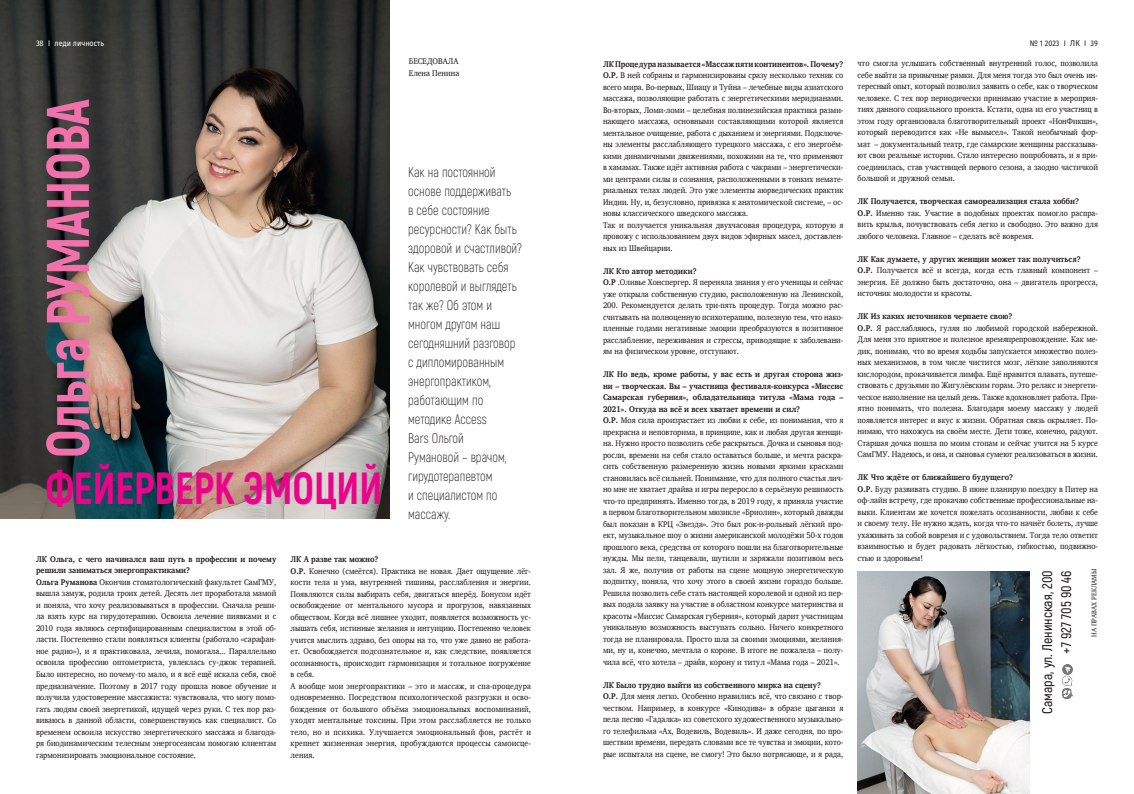
<style>
.page{position:relative;width:1134px;height:794px;background:#fff}
.page>*{position:absolute;margin:0;border:0;box-sizing:border-box;transform-origin:0 0}
.t1{font:800 60px "Akrobat";color:#f171ab;scale:.9 1}
.t2{font:800 45px "Akrobat";color:#ed028c;scale:.9 1}
.t3{font:300 14px/19px "Akrobat";color:#231f20;scale:.9 1}
.t4{font:600 14px/19px "Akrobat";color:#231f20;text-align:right}
.t5{font:8.5px/11.5px "Charis SIL";color:#231f20;scale:.9 1}
.t6{font:700 8.5px "Charis SIL";color:#231f20;scale:.9 1}
.t7{font:8px "Fira Sans";color:#fff;scale:.9 1}
.t8{font:8px "Fira Sans";color:#231f20;scale:.9 1}
.t9{font:7px "Charis SIL";color:#231f20;scale:.9 1}
.s1{font-size:8.5px}
.s2{font-weight:700}
</style>
<div class="page">
<img style="left:0;top:0;width:390px;height:518px">
<img style="left:857px;top:572px;width:173px;height:222px">
<svg style="left:1062px;top:664px;width:12px;height:35px"></svg>
<p class="t7" style="left:36px;top:38px;width:77px">38 I леди личность</p>
<p class="t8" style="left:1030px;top:38px;width:77px">№ 1 2023 I <span class="s1">ЛК</span> I 39</p>
<p class="t5" style="left:409px;top:56px;width:57px">Беседовала<br>Елена Пенина</p>
<p class="t5" style="left:857px;top:57px;width:269px;text-align:justify">что смогла услышать собственный внутренний голос, позволила себе выйти за привычные рамки. Для меня тогда это был очень ин&shy;тересный опыт, который позволил заявить о себе, как о творческом человеке. С тех пор периодически принимаю участие в мероприя&shy;тиях данного социального проекта. Кстати, одна из его участниц в этом году организовала благотворительный проект «НонФикшн», который переводится как «Не вымысел». Такой необычный фор&shy;мат – документальный театр, где самарские женщины рассказыва&shy;ют свои реальные истории. Стало интересно попробовать, и я при&shy;соединилась, став участницей первого сезона, а заодно частичкой большой и дружной семьи.</p>
<p class="t5" style="left:857px;top:195px;width:269px"><span class="s2">ЛК Получается, творческая самореализация стала хобби?<br>О.Р.</span> Именно так. Участие в подобных проектах помогло распра&shy;вить крылья, почувствовать себя легко и свободно. Это важно для любого человека. Главное – сделать всё вовремя.</p>
<p class="t5" style="left:857px;top:253px;width:269px"><span class="s2">ЛК Как думаете, у других женщин может так получиться?<br>О.Р.</span> Получается всё и всегда, когда есть главный компонент – энергия. Её должно быть достаточно, она – двигатель прогресса, источник молодости и красоты.</p>
<p class="t5" style="left:857px;top:310px;width:269px"><span class="s2">ЛК Из каких источников черпаете свою?<br>О.Р.</span> Я расслабляюсь, гуляя по любимой городской набережной.<br>Для меня это приятное и полезное времяпрепровождение. Как ме&shy;дик, понимаю, что во время ходьбы запускается множество полез&shy;ных механизмов, в том числе чистится мозг, лёгкие заполняются кислородом, прокачивается лимфа. Ещё нравится плавать, путеше&shy;ствовать с друзьями по Жигулёвским горам. Это релакс и энергети&shy;ческое наполнение на целый день. Также вдохновляет работа. При&shy;ятно понимать, что полезна. Благодаря моему массажу у людей появляется интерес и вкус к жизни. Обратная связь окрыляет. По&shy;нимаю, что нахожусь на своём месте. Дети тоже, конечно, радуют.<br>Старшая дочка пошла по моим стопам и сейчас учится на 5 курсе СамГМУ. Надеюсь, и она, и сыновья сумеют реализоваться в жизни.</p>
<p class="t5" style="left:857px;top:471px;width:269px"><span class="s2">ЛК Что ждёте от ближайшего будущего?<br>О.Р.</span> Буду развивать студию. В июне планирую поездку в Питер на оф-лайн встречу, где прокачаю собственные профессиональные на&shy;выки. Клиентам же хочется пожелать осознанности, любви к себе и своему телу. Не нужно ждать, когда что-то начнёт болеть, лучше ухаживать за собой вовремя и с удовольствием. Тогда тело ответит взаимностью и будет радовать лёгкостью, гибкостью, подвижно-</p>
<p class="t5" style="left:603px;top:58px;width:269px"><span class="s2">ЛК Процедура называется «Массаж пяти континентов». Почему?<br>О.Р.</span> В ней собраны и гармонизированы сразу несколько техник со всего мира. Во-первых, Шиацу и Туйна – лечебные виды азиатского массажа, позволяющие работать с энергетическими меридианами.<br>Во-вторых, Ломи-ломи – целебная полинезийская практика разми&shy;нающего массажа, основными составляющими которой является ментальное очищение, работа с дыханием и энергиями. Подключе&shy;ны элементы расслабляющего турецкого массажа, с его энергоём&shy;кими динамичными движениями, похожими на те, что применяют в хамамах. Также идёт активная работа с чакрами – энергетически&shy;ми центрами силы и сознания, расположенными в тонких немате&shy;риальных телах людей. Это уже элементы аюрведических практик Индии. Ну, и, безусловно, привязка к анатомической системе, – ос&shy;новы классического шведского массажа.<br>Так и получается уникальная двухчасовая процедура, которую я провожу с использованием двух видов эфирных масел, доставлен&shy;ных из Швейцарии.</p>
<p class="t5" style="left:603px;top:265px;width:269px"><span class="s2">ЛК Кто автор методики?<br>О.Р</span> .Оливье Хонспергер. Я переняла знания у его ученицы и сейчас уже открыла собственную студию, расположенную на Ленинской, 200. Рекомендуется делать три-пять процедур. Тогда можно рас&shy;считывать на полноценную психотерапию, полезную тем, что нако&shy;пленные годами негативные эмоции преобразуются в позитивное расслабление, переживания и стрессы, приводящие к заболевани&shy;ям на физическом уровне, отступают.</p>
<p class="t5" style="left:603px;top:368px;width:269px"><span class="s2">ЛК Но ведь, кроме работы, у вас есть и другая сторона жиз&shy;ни – творческая. Вы – участница фестиваля-конкурса «Миссис Самарская губерния», обладательница титула «Мама года – 2021». Откуда на всё и всех хватает времени и сил?<br>О.Р.</span> Моя сила произрастает из любви к себе, из понимания, что я прекрасна и неповторима, в принципе, как и любая другая женщи&shy;на. Нужно просто позволить себе раскрыться. Дочка и сыновья под&shy;росли, времени на себя стало оставаться больше, и мечта раскра&shy;сить собственную размеренную жизнь новыми яркими красками становилась всё сильней. Понимание, что для полного счастья лич&shy;но мне не хватает драйва и игры переросло в серьёзную решимость что-то предпринять. Именно тогда, в 2019 году, я приняла участие в первом благотворительном мюзикле «Бриолин», который дважды был показан в КРЦ «Звезда». Это был рок-н-рольный лёгкий про&shy;ект, музыкальное шоу о жизни американской молодёжи 50-х годов прошлого века, средства от которого пошли на благотворительные нужды. Мы пели, танцевали, шутили и заряжали позитивом весь зал. Я же, получив от работы на сцене мощную энергетическую подпитку, поняла, что хочу этого в своей жизни гораздо больше.<br>Решила позволить себе стать настоящей королевой и одной из пер&shy;вых подала заявку на участие в областном конкурсе материнства и красоты «Миссис Самарская губерния», который дарит участницам уникальную возможность выступать сольно. Ничего конкретного тогда не планировала. Просто шла за своими эмоциями, желания&shy;ми, ну и, конечно, мечтала о короне. В итоге не пожалела – полу&shy;чила всё, что хотела – драйв, корону и титул «Мама года – 2021».</p>
<p class="t5" style="left:603px;top:679px;width:269px"><span class="s2">ЛК Было трудно выйти из собственного мирка на сцену?<br>О.Р.</span> Для меня легко. Особенно нравились всё, что связано с твор&shy;чеством. Например, в конкурсе «Кинодива» в образе цыганки я пела песню «Гадалка» из советского художественного музыкально&shy;го телефильма «Ах, Водевиль, Водевиль». И даже сегодня, по про&shy;шествии времени, передать словами все те чувства и эмоции, кото&shy;рые испытала на сцене, не смогу! Это было потрясающе, и я рада,</p>
<h1 class="t1" style="left:30px;top:458px;width:400px;rotate:-90deg">Ольга РУМАНОВА</h1>
<p class="t3" style="left:408px;top:162px;width:128px">Как на постоянной основе поддерживать<br>в себе состояние ресурсности? Как быть здоровой и счастливой?<br>Как чувствовать себя королевой и выглядеть так же? Об этом и многом другом наш сегодняшний разговор с дипломированным энергопрактиком, работающим по методике Аccess<br>Bars Ольгой<br>Румановой – врачом, гирудотерапевтом<br>и специалистом по массажу.</p>
<h2 class="t2" style="left:46px;top:460px;width:375px">Фейерверк эмоций</h2>
<p class="t6" style="left:291px;top:554px;width:99px">ЛК А разве так можно?</p>
<p class="t5" style="left:857px;top:552px;width:74px">стью и здоровьем!</p>
<p class="t5" style="left:291px;top:565px;width:269px"><span class="s2">О.Р.</span> Конечно (смеётся). Практика не новая. Дает ощущение лёг&shy;кости тела и ума, внутренней тишины, расслабления и энергии.<br>Появляются силы выбирать себя, двигаться вперёд. Бонусом идёт освобождение от ментального мусора и прогрузов, навязанных обществом. Когда всё лишнее уходит, появляется возможность ус&shy;лышать себя, истинные желания и интуицию. Постепенно человек учится мыслить здраво, без опоры на то, что уже давно не работа&shy;ет. Освобождается подсознательное и, как следствие, появляется осознанность, происходит гармонизация и тотальное погружение в себя.<br>А вообще мои энергопрактики – это и массаж, и спа-процедура одновременно. Посредством психологической разгрузки и осво&shy;бождения от большого объёма эмоциональных воспоминаний, уходят ментальные токсины. При этом расслабляется не только тело, но и психика. Улучшается эмоциональный фон, растёт и крепнет жизненная энергия, пробуждаются процессы самоисце&shy;ления.</p>
<p class="t5" style="left:36px;top:553px;width:269px"><span class="s2">ЛК Ольга, с чего начинался ваш путь в профессии и почему решили заниматься энергопрактиками?<br>Ольга Руманова</span> Окончив стоматологический факультет СамГМУ, вышла замуж, родила троих детей. Десять лет проработала мамой и поняла, что хочу реализовываться в профессии. Сначала реши&shy;ла взять курс на гирудотерапию. Освоила лечение пиявками и с 2010 года являюсь сертифицированным специалистом в этой об&shy;ласти. Постепенно стали появляться клиенты (работало «сарафан&shy;ное радио»), и я практиковала, лечила, помогала... Параллельно освоила профессию оптометриста, увлеклась су-джок терапией.<br>Было интересно, но почему-то мало, и я всё ещё искала себя, своё предназначение. Поэтому в 2017 году прошла новое обучение и получила удостоверение массажиста: чувствовала, что могу помо&shy;гать людям своей энергетикой, идущей через руки. С тех пор раз&shy;виваюсь в данной области, совершенствуюсь как специалист. Со временем освоила искусство энергетического массажа и благода&shy;ря биодинамическим телесным энергосеансам помогаю клиентам гармонизировать эмоциональное состояние.</p>
<p class="t9" style="left:1090px;top:637px;width:77px;rotate:-90deg">направахрекламы</p>
<h3 class="t4" style="left:1038px;top:713px;width:144px;rotate:-90deg">Самара, ул. Ленинская, 200 +7 927 705 90 46</h3>
</div>
